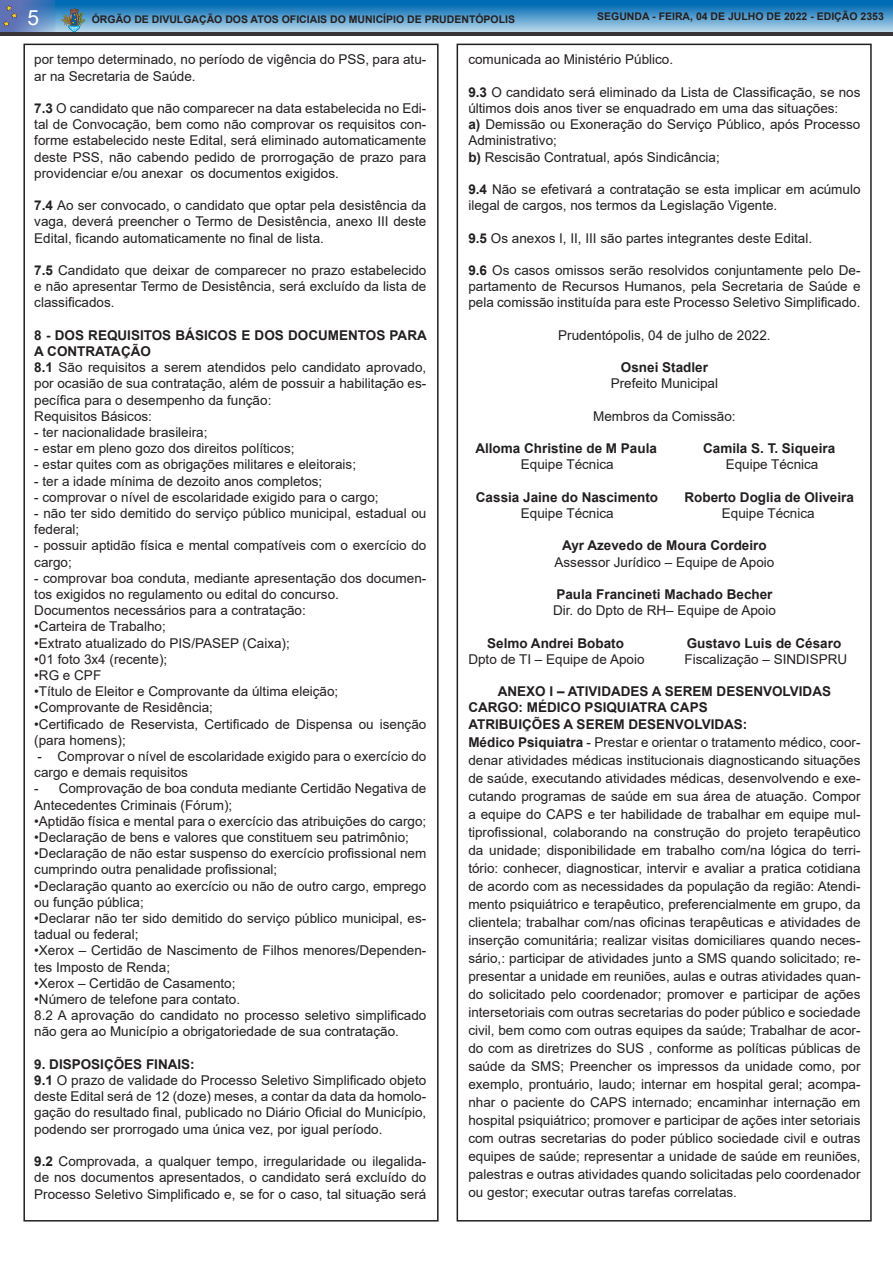
<style>
.page{position:relative;width:893px;height:1263px;background:#fff}
.page>*{position:absolute;margin:0;border:0;box-sizing:border-box;transform-origin:0 0}
.t1{font:21px "Arial";color:#fff}
.t2{font:13.5px/16.2px "Arial";color:#231f20}
.t3{font:700 13.5px/16.2px "Arial";color:#231f20}
.t4{font:700 10.5px "Arial";color:#231f20}
.s1{font-weight:700}
</style>
<div class="page">
<img style="left:56px;top:0;width:837px;height:32px">
<img style="left:0;top:0;width:56px;height:32px">
<svg style="left:3px;top:5px;width:15px;height:22px"></svg>
<svg style="left:59px;top:8px;width:27px;height:24px"></svg>
<hr style="left:0;top:32px;width:893px;height:4px;background:#383336">
<h1 class="t1" style="left:28px;top:3px;width:13px">5</h1>
<p class="t4" style="left:92px;top:12px;width:425px">ÓRGÃO DE DIVULGAÇÃO DOS ATOS OFICIAIS DO MUNICÍPIO DE PRUDENTÓPOLIS</p>
<p class="t4" style="left:597px;top:9px;width:288px">SEGUNDA - FEIRA, 04 DE JULHO DE 2022 - EDIÇÃO 2353</p>
<p class="t2" style="left:34px;top:51px;width:394px">por tempo determinado, no período de vigência do PSS, para atu&shy;ar na Secretaria de Saúde.</p>
<p class="t2" style="left:34px;top:100px;width:394px;text-align:justify"><span class="s1">7.3</span> O candidato que não comparecer na data estabelecida no Edi&shy;tal de Convocação, bem como não comprovar os requisitos con&shy;forme estabelecido neste Edital, será eliminado automaticamente deste PSS, não cabendo pedido de prorrogação de prazo para providenciar e/ou anexar os documentos exigidos.</p>
<p class="t2" style="left:34px;top:197px;width:394px;text-align:justify"><span class="s1">7.4</span> Ao ser convocado, o candidato que optar pela desistência da vaga, deverá preencher o Termo de Desistência, anexo III deste Edital, ficando automaticamente no final de lista.</p>
<p class="t2" style="left:34px;top:262px;width:394px;text-align:justify"><span class="s1">7.5</span> Candidato que deixar de comparecer no prazo estabelecido e não apresentar Termo de Desistência, será excluído da lista de classificados.</p>
<p class="t3" style="left:34px;top:327px;width:394px">8 - DOS REQUISITOS BÁSICOS E DOS DOCUMENTOS PARA<br>A CONTRATAÇÃO</p>
<p class="t2" style="left:34px;top:359px;width:394px;text-align:justify"><span class="s1">8.1</span> São requisitos a serem atendidos pelo candidato aprovado, por ocasião de sua contratação, além de possuir a habilitação es&shy;pecífica para o desempenho da função:</p>
<p class="t2" style="left:34px;top:408px;width:119px">Requisitos Básicos:</p>
<p class="t2" style="left:34px;top:424px;width:175px">- ter nacionalidade brasileira;</p>
<p class="t2" style="left:34px;top:440px;width:262px">- estar em pleno gozo dos direitos políticos;</p>
<p class="t2" style="left:34px;top:456px;width:323px">- estar quites com as obrigações militares e eleitorais;</p>
<p class="t2" style="left:34px;top:473px;width:290px">- ter a idade mínima de dezoito anos completos;</p>
<p class="t2" style="left:34px;top:489px;width:346px">- comprovar o nível de escolaridade exigido para o cargo;</p>
<p class="t2" style="left:34px;top:505px;width:394px">- não ter sido demitido do serviço público municipal, estadual ou federal;</p>
<p class="t2" style="left:34px;top:537px;width:394px">- possuir aptidão física e mental compatíveis com o exercício do cargo;</p>
<p class="t2" style="left:34px;top:570px;width:394px">- comprovar boa conduta, mediante apresentação dos documen&shy;tos exigidos no regulamento ou edital do concurso.</p>
<p class="t2" style="left:34px;top:602px;width:273px">Documentos necessários para a contratação:</p>
<p class="t2" style="left:34px;top:618px;width:133px">•Carteira de Trabalho;</p>
<p class="t2" style="left:34px;top:635px;width:257px">•Extrato atualizado do PIS/PASEP (Caixa);</p>
<p class="t2" style="left:34px;top:651px;width:135px">•01 foto 3x4 (recente);</p>
<p class="t2" style="left:34px;top:667px;width:68px">•RG e CPF</p>
<p class="t2" style="left:34px;top:683px;width:306px">•Título de Eleitor e Comprovante da última eleição;</p>
<p class="t2" style="left:34px;top:699px;width:180px">•Comprovante de Residência;</p>
<p class="t2" style="left:34px;top:716px;width:394px">•Certificado de Reservista, Certificado de Dispensa ou isenção (para homens);</p>
<p class="t2" style="left:34px;top:748px;width:394px">- Comprovar o nível de escolaridade exigido para o exercício do cargo e demais requisitos</p>
<p class="t2" style="left:34px;top:780px;width:394px">- Comprovação de boa conduta mediante Certidão Negativa de<br>Antecedentes Criminais (Fórum);</p>
<p class="t2" style="left:34px;top:813px;width:394px">•Aptidão física e mental para o exercício das atribuições do cargo;</p>
<p class="t2" style="left:34px;top:829px;width:376px">•Declaração de bens e valores que constituem seu patrimônio;</p>
<p class="t2" style="left:34px;top:845px;width:394px">•Declaração de não estar suspenso do exercício profissional nem cumprindo outra penalidade profissional;</p>
<p class="t2" style="left:34px;top:878px;width:394px">•Declaração quanto ao exercício ou não de outro cargo, emprego ou função pública;</p>
<p class="t2" style="left:34px;top:910px;width:394px">•Declarar não ter sido demitido do serviço público municipal, es&shy;tadual ou federal;</p>
<p class="t2" style="left:34px;top:942px;width:394px">•Xerox – Certidão de Nascimento de Filhos menores/Dependen&shy;tes Imposto de Renda;</p>
<p class="t2" style="left:34px;top:975px;width:203px">•Xerox – Certidão de Casamento;</p>
<p class="t2" style="left:34px;top:991px;width:207px">•Número de telefone para contato.</p>
<p class="t2" style="left:34px;top:1007px;width:394px">8.2 A aprovação do candidato no processo seletivo simplificado não gera ao Município a obrigatoriedade de sua contratação.</p>
<p class="t3" style="left:34px;top:1056px;width:162px">9. DISPOSIÇÕES FINAIS:</p>
<p class="t2" style="left:34px;top:1072px;width:394px;text-align:justify"><span class="s1">9.1</span> O prazo de validade do Processo Seletivo Simplificado objeto deste Edital será de 12 (doze) meses, a contar da data da homolo&shy;gação do resultado final, publicado no Diário Oficial do Município, podendo ser prorrogado uma única vez, por igual período.</p>
<p class="t2" style="left:34px;top:1153px;width:394px;text-align:justify"><span class="s1">9.2</span> Comprovada, a qualquer tempo, irregularidade ou ilegalida&shy;de nos documentos apresentados, o candidato será excluído do Processo Seletivo Simplificado e, se for o caso, tal situação será</p>
<p class="t2" style="left:468px;top:51px;width:206px">comunicada ao Ministério Público.</p>
<p class="t2" style="left:468px;top:84px;width:394px"><span class="s1">9.3</span> O candidato será eliminado da Lista de Classificação, se nos últimos dois anos tiver se enquadrado em uma das situações:</p>
<p class="t2" style="left:468px;top:116px;width:394px"><span class="s1">a)</span> Demissão ou Exoneração do Serviço Público, após Processo<br>Administrativo;</p>
<p class="t2" style="left:468px;top:149px;width:253px"><span class="s1">b)</span> Rescisão Contratual, após Sindicância;</p>
<p class="t2" style="left:468px;top:181px;width:394px"><span class="s1">9.4</span> Não se efetivará a contratação se esta implicar em acúmulo ilegal de cargos, nos termos da Legislação Vigente.</p>
<p class="t2" style="left:468px;top:230px;width:345px"><span class="s1">9.5</span> Os anexos I, II, III são partes integrantes deste Edital.</p>
<p class="t2" style="left:468px;top:262px;width:394px;text-align:justify"><span class="s1">9.6</span> Os casos omissos serão resolvidos conjuntamente pelo De&shy;partamento de Recursos Humanos, pela Secretaria de Saúde e pela comissão instituída para este Processo Seletivo Simplificado.</p>
<p class="t2" style="left:558px;top:327px;width:214px">Prudentópolis, 04 de julho de 2022.</p>
<p class="t3" style="left:621px;top:359px;width:89px">Osnei Stadler</p>
<p class="t2" style="left:611px;top:375px;width:109px">Prefeito Municipal</p>
<p class="t2" style="left:593px;top:408px;width:144px">Membros da Comissão:</p>
<p class="t3" style="left:475px;top:440px;width:183px">Alloma Christine de M Paula</p>
<p class="t3" style="left:703px;top:440px;width:134px">Camila S. T. Siqueira</p>
<p class="t2" style="left:521px;top:456px;width:94px">Equipe Técnica</p>
<p class="t2" style="left:726px;top:456px;width:94px">Equipe Técnica</p>
<p class="t3" style="left:476px;top:489px;width:184px">Cassia Jaine do Nascimento</p>
<p class="t3" style="left:684px;top:489px;width:171px">Roberto Doglia de Oliveira</p>
<p class="t2" style="left:521px;top:505px;width:94px">Equipe Técnica</p>
<p class="t2" style="left:722px;top:505px;width:94px">Equipe Técnica</p>
<p class="t3" style="left:562px;top:538px;width:206px">Ayr Azevedo de Moura Cordeiro</p>
<p class="t2" style="left:554px;top:554px;width:221px">Assessor Jurídico – Equipe de Apoio</p>
<p class="t3" style="left:556px;top:586px;width:218px">Paula Francineti Machado Becher</p>
<p class="t2" style="left:553px;top:602px;width:224px">Dir. do Dpto de RH– Equipe de Apoio</p>
<p class="t3" style="left:487px;top:635px;width:138px">Selmo Andrei Bobato</p>
<p class="t3" style="left:687px;top:635px;width:156px">Gustavo Luis de Césaro</p>
<p class="t2" style="left:468px;top:651px;width:178px">Dpto de TI – Equipe de Apoio</p>
<p class="t2" style="left:684px;top:651px;width:164px">Fiscalização – SINDISPRU</p>
<p class="t3" style="left:498px;top:683px;width:335px">ANEXO I – ATIVIDADES A SEREM DESENVOLVIDAS</p>
<p class="t3" style="left:468px;top:700px;width:241px">CARGO: MÉDICO PSIQUIATRA CAPS</p>
<p class="t3" style="left:468px;top:716px;width:281px">ATRIBUIÇÕES A SEREM DESENVOLVIDAS:</p>
<p class="t2" style="left:468px;top:733px;width:394px;line-height:18px;text-align:justify"><span class="s1">Médico Psiquiatra</span> - Prestar e orientar o tratamento médico, coor&shy;denar atividades médicas institucionais diagnosticando situações de saúde, executando atividades médicas, desenvolvendo e exe&shy;cutando programas de saúde em sua área de atuação. Compor a equipe do CAPS e ter habilidade de trabalhar em equipe mul&shy;tiprofissional, colaborando na construção do projeto terapêutico da unidade; disponibilidade em trabalho com/na lógica do terri&shy;tório: conhecer, diagnosticar, intervir e avaliar a pratica cotidiana de acordo com as necessidades da população da região: Atendi&shy;mento psiquiátrico e terapêutico, preferencialmente em grupo, da clientela; trabalhar com/nas oficinas terapêuticas e atividades de inserção comunitária; realizar visitas domiciliares quando neces&shy;sário,: participar de atividades junto a SMS quando solicitado; re&shy;presentar a unidade em reuniões, aulas e outras atividades quan&shy;do solicitado pelo coordenador; promover e participar de ações intersetoriais com outras secretarias do poder público e sociedade civil, bem como com outras equipes da saúde; Trabalhar de acor&shy;do com as diretrizes do SUS , conforme as políticas públicas de saúde da SMS; Preencher os impressos da unidade como, por exemplo, prontuário, laudo; internar em hospital geral; acompa&shy;nhar o paciente do CAPS internado; encaminhar internação em hospital psiquiátrico; promover e participar de ações inter setoriais com outras secretarias do poder público sociedade civil e outras equipes de saúde; representar a unidade de saúde em reuniões, palestras e outras atividades quando solicitadas pelo coordenador ou gestor; executar outras tarefas correlatas.</p>
</div>
